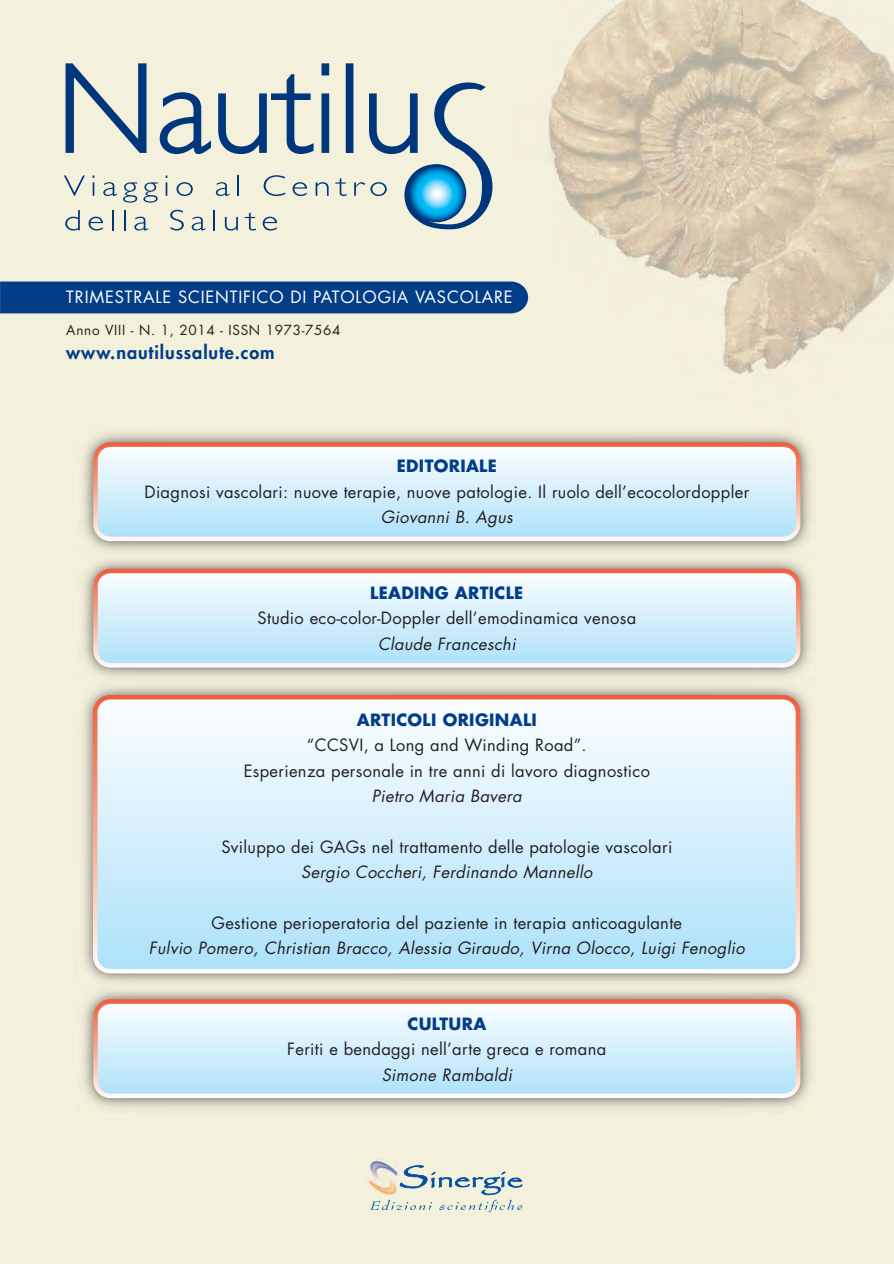
<style>
.page{position:relative;width:894px;height:1264px;background:#fff}
.page>*{position:absolute;margin:0;border:0;box-sizing:border-box;transform-origin:0 0}
.t1{font:800 18px "Futura Std";letter-spacing:.05em;color:#023e88}
.t2{font:16.5px/25.3px "Futura Std";letter-spacing:.02em;color:#231f20;text-align:center}
.t3{font:italic 16.5px "Futura Std";letter-spacing:.02em;color:#231f20}
.t4{font:700 16.5px "Futura Std";letter-spacing:.02em;color:#023e88}
.t5{font:16.5px "Futura Std";letter-spacing:.05em;color:#fff}
.t6{font:13.5px "Futura Std";letter-spacing:.05em;color:#231f20}
</style>
<div class="page">
<img style="left:0;top:0;width:893px;height:1264px">
<div style="left:0;top:281px;width:528px;height:32px;background:#023e88"></div>
<svg style="left:66px;top:63px;width:80px;height:90px;background:#a9b7be"></svg>
<svg style="left:160px;top:92px;width:51px;height:62px;background:#93a7b5"></svg>
<svg style="left:218px;top:74px;width:95px;height:80px;background:#b1bdc1"></svg>
<svg style="left:321px;top:63px;width:8px;height:90px"></svg>
<svg style="left:64px;top:175px;width:21px;height:21px"></svg>
<svg style="left:93px;top:175px;width:1px;height:21px"></svg>
<svg style="left:103px;top:182px;width:14px;height:14px"></svg>
<svg style="left:123px;top:182px;width:14px;height:21px"></svg>
<svg style="left:143px;top:182px;width:14px;height:21px"></svg>
<svg style="left:165px;top:175px;width:2px;height:21px"></svg>
<svg style="left:176px;top:182px;width:17px;height:14px"></svg>
<svg style="left:216px;top:182px;width:13px;height:14px"></svg>
<hr style="left:237px;top:175px;width:2px;height:21px;background:#00367b">
<svg style="left:263px;top:175px;width:22px;height:21px"></svg>
<svg style="left:292px;top:182px;width:15px;height:14px"></svg>
<svg style="left:315px;top:182px;width:13px;height:14px"></svg>
<svg style="left:65px;top:210px;width:15px;height:20px"></svg>
<svg style="left:88px;top:217px;width:15px;height:13px"></svg>
<svg style="left:112px;top:210px;width:1px;height:20px"></svg>
<svg style="left:124px;top:210px;width:1px;height:20px"></svg>
<svg style="left:134px;top:217px;width:14px;height:13px"></svg>
<svg style="left:170px;top:210px;width:14px;height:20px"></svg>
<svg style="left:192px;top:217px;width:13px;height:13px"></svg>
<hr style="left:213px;top:210px;width:2px;height:20px;background:#00367b">
<svg style="left:225px;top:217px;width:13px;height:13px"></svg>
<svg style="left:244px;top:212px;width:12px;height:18px"></svg>
<svg style="left:262px;top:217px;width:15px;height:13px"></svg>
<svg style="left:335px;top:63px;width:157px;height:166px;background:#b8cacb"></svg>
<svg style="left:369px;top:1164px;width:153px;height:48px;background:#d1d9d3"></svg>
<img style="left:366px;top:1156px;width:33px;height:41px">
<img style="left:75px;top:424px;width:743px;height:126px">
<img style="left:75px;top:559px;width:743px;height:118px">
<div style="left:75px;top:550px;width:743px;height:9px;background:#edebd8"></div>
<img style="left:75px;top:992px;width:743px;height:124px">
<img style="left:75px;top:686px;width:743px;height:295px">
<div style="left:75px;top:677px;width:743px;height:9px;background:#edebd8"></div>
<div style="left:75px;top:981px;width:743px;height:11px;background:#ebe9d6"></div>
<svg style="left:93px;top:442px;width:707px;height:99px"></svg>
<svg style="left:93px;top:569px;width:707px;height:98px"></svg>
<svg style="left:93px;top:999px;width:707px;height:99px"></svg>
<svg style="left:93px;top:695px;width:706px;height:278px"></svg>
<p class="t5" style="left:66px;top:289px;width:447px">TRIMESTRALE SCIENTIFICO DI PATOLOGIA VASCOLARE</p>
<p class="t6" style="left:66px;top:324px;width:275px">Anno VIII - N. 1, 2014 - ISSN 1973-7564</p>
<p class="t1" style="left:66px;top:342px;width:210px">www.nautilussalute.com</p>
<p class="t4" style="left:396px;top:458px;width:101px">EDITORIALE</p>
<p class="t2" style="left:144px;top:480px;width:606px">Diagnosi vascolari: nuove terapie, nuove patologie. Il ruolo dell’ecocolordoppler</p>
<p class="t3" style="left:381px;top:509px;width:133px">Giovanni B. Agus</p>
<p class="t4" style="left:370px;top:585px;width:154px">LEADING ARTICLE</p>
<p class="t2" style="left:257px;top:607px;width:380px">Studio eco-color-Doppler dell’emodinamica venosa</p>
<p class="t3" style="left:378px;top:636px;width:139px">Claude Franceschi</p>
<p class="t4" style="left:356px;top:712px;width:181px">ARTICOLI ORIGINALI</p>
<p class="t2" style="left:243px;top:733px;width:407px">“CCSVI, a Long and Winding Road”.<br>Esperienza personale in tre anni di lavoro diagnostico</p>
<p class="t3" style="left:371px;top:788px;width:151px">Pietro Maria Bavera</p>
<p class="t2" style="left:221px;top:835px;width:452px">Sviluppo dei GAGs nel trattamento delle patologie vascolari</p>
<p class="t3" style="left:301px;top:864px;width:292px">Sergio Coccheri, Ferdinando Mannello</p>
<p class="t2" style="left:211px;top:911px;width:472px">Gestione perioperatoria del paziente in terapia anticoagulante</p>
<p class="t3" style="left:149px;top:940px;width:597px">Fulvio Pomero, Christian Bracco, Alessia Giraudo, Virna Olocco, Luigi Fenoglio</p>
<p class="t4" style="left:407px;top:1016px;width:80px">CULTURA</p>
<p class="t2" style="left:287px;top:1038px;width:320px">Feriti e bendaggi nell’arte greca e romana</p>
<p class="t3" style="left:381px;top:1067px;width:132px">Simone Rambaldi</p>
</div>
